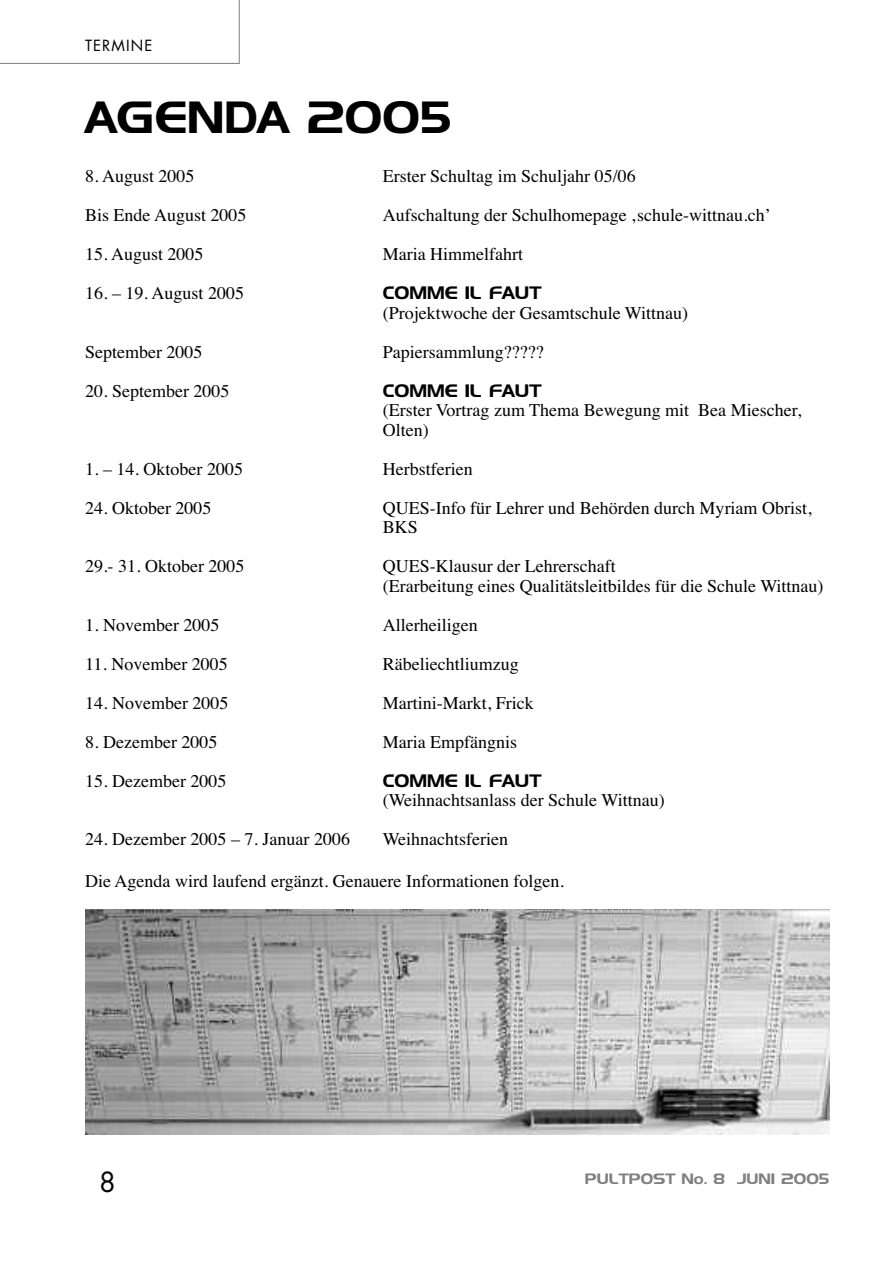
<style>
.page{position:relative;width:893px;height:1263px;background:#fff}
.page>*{position:absolute;margin:0;border:0;box-sizing:border-box;transform-origin:0 0}
.t1{font:45px "Denmark";color:#000}
.t2{font:27px "Futura";color:#000}
.t3{font:18px/19.5px "Times";color:#000}
.t4{font:18px "Denmark";color:#000}
.t5{font:15px "Denmark";color:#808080}
.t6{font:15px "Futura";letter-spacing:.075em;color:#000}
</style>
<div class="page">
<svg style="left:0;top:0;width:240px;height:64px"></svg>
<img style="left:85px;top:909px;width:744px;height:225px">
<p class="t6" style="left:85px;top:38px;width:69px">TERMINE</p>
<h1 class="t1" style="left:85px;top:90px;width:368px">AGENDA 2005</h1>
<p class="t3" style="left:85px;top:166px;width:111px">8. August 2005</p>
<p class="t3" style="left:383px;top:166px;width:254px">Erster Schultag im Schuljahr 05/06</p>
<p class="t3" style="left:85px;top:205px;width:163px">Bis Ende August 2005</p>
<p class="t3" style="left:383px;top:205px;width:389px">Aufschaltung der Schulhomepage ‚schule-wittnau.ch’</p>
<p class="t3" style="left:85px;top:244px;width:120px">15. August 2005</p>
<p class="t3" style="left:383px;top:244px;width:142px">Maria Himmelfahrt</p>
<p class="t3" style="left:85px;top:283px;width:161px">16. – 19. August 2005</p>
<p class="t4" style="left:383px;top:282px;width:160px">COMME IL FAUT</p>
<p class="t3" style="left:383px;top:303px;width:307px">(Projektwoche der Gesamtschule Wittnau)</p>
<p class="t3" style="left:85px;top:342px;width:119px">September 2005</p>
<p class="t3" style="left:383px;top:342px;width:162px">Papiersammlung?????</p>
<p class="t3" style="left:85px;top:381px;width:146px">20. September 2005</p>
<p class="t4" style="left:383px;top:380px;width:160px">COMME IL FAUT</p>
<p class="t3" style="left:383px;top:400px;width:420px">(Erster Vortrag zum Thema Bewegung mit Bea Miescher,<br>Olten)</p>
<p class="t3" style="left:85px;top:459px;width:159px">1. – 14. Oktober 2005</p>
<p class="t3" style="left:383px;top:459px;width:91px">Herbstferien</p>
<p class="t3" style="left:85px;top:498px;width:128px">24. Oktober 2005</p>
<p class="t3" style="left:383px;top:498px;width:430px">QUES-Info für Lehrer und Behörden durch Myriam Obrist,<br>BKS</p>
<p class="t3" style="left:85px;top:556px;width:161px">29.- 31. Oktober 2005</p>
<p class="t3" style="left:383px;top:556px;width:442px">QUES-Klausur der Lehrerschaft<br>(Erarbeitung eines Qualitätsleitbildes für die Schule Wittnau)</p>
<p class="t3" style="left:85px;top:615px;width:136px">1. November 2005</p>
<p class="t3" style="left:383px;top:615px;width:96px">Allerheiligen</p>
<p class="t3" style="left:85px;top:654px;width:144px">11. November 2005</p>
<p class="t3" style="left:383px;top:654px;width:137px">Räbeliechtliumzug</p>
<p class="t3" style="left:85px;top:693px;width:145px">14. November 2005</p>
<p class="t3" style="left:383px;top:693px;width:152px">Martini-Markt, Frick</p>
<p class="t3" style="left:85px;top:732px;width:134px">8. Dezember 2005</p>
<p class="t3" style="left:383px;top:732px;width:136px">Maria Empfängnis</p>
<p class="t3" style="left:85px;top:771px;width:143px">15. Dezember 2005</p>
<p class="t4" style="left:383px;top:770px;width:160px">COMME IL FAUT</p>
<p class="t3" style="left:383px;top:790px;width:283px">(Weihnachtsanlass der Schule Wittnau)</p>
<p class="t3" style="left:85px;top:829px;width:266px">24. Dezember 2005 – 7. Januar 2006</p>
<p class="t3" style="left:383px;top:829px;width:127px">Weihnachtsferien</p>
<p class="t3" style="left:85px;top:871px;width:481px">Die Agenda wird laufend ergänzt. Genauere Informationen folgen.</p>
<h2 class="t2" style="left:99px;top:1169px;width:18px">8</h2>
<p class="t5" style="left:585px;top:1169px;width:246px">PULTPOST No. 8 JUNI 2005</p>
</div>
